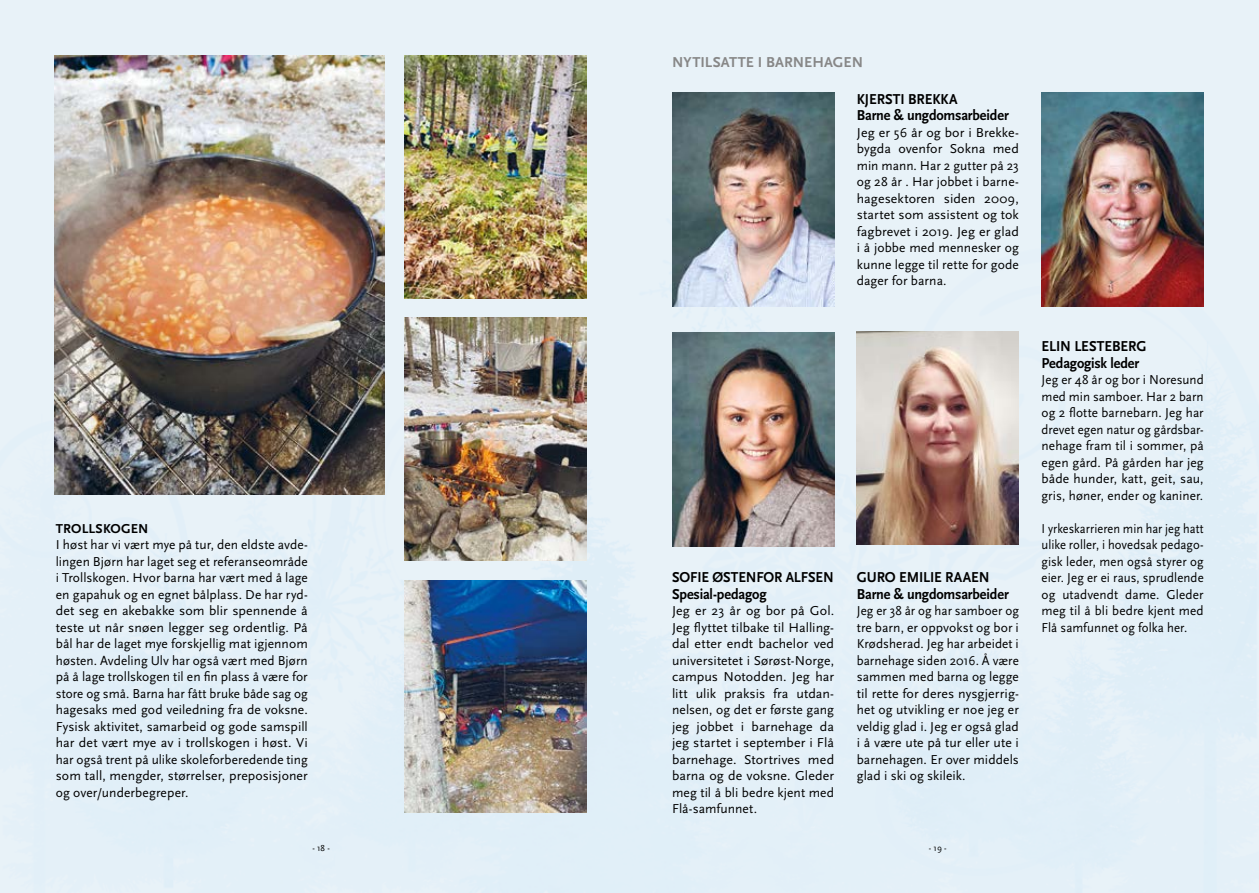
<style>
.page{position:relative;width:1259px;height:893px;background:#e7f1f8}
.page>*{position:absolute;margin:0;border:0;box-sizing:border-box;transform-origin:0 0}
.t1{font:700 15px/16.5px "Scala Sans OT";letter-spacing:-.01em;color:#000;scale:.95 1}
.t2{font:700 15px/16.5px "Scala Sans OT";letter-spacing:-.01em;color:#000;scale:.94 1}
.t3{font:700 15px "Scala Sans OT";color:#878787}
.t4{font:13.5px/16.5px "Scala Sans OT";letter-spacing:.005em;color:#000;text-align:justify}
.t5{font:13.5px/16.5px "Scala Sans OT";letter-spacing:.005em;color:#000;text-align:justify;scale:.96 1}
.t6{font:13.5px/16.5px "Scala Sans OT";letter-spacing:.005em;color:#000;text-align:justify;scale:.91 1}
.t7{font:700 13.5px "Scala Sans OT";letter-spacing:.01em;color:#000}
.t8{font:9px "Scala Sans OT";color:#000}
</style>
<div class="page">
<img style="left:404px;top:580px;width:183px;height:232px">
<img style="left:55px;top:55px;width:329px;height:439px">
<img style="left:404px;top:55px;width:183px;height:244px">
<img style="left:404px;top:318px;width:183px;height:243px">
<img style="left:1041px;top:93px;width:162px;height:213px">
<img style="left:672px;top:93px;width:162px;height:213px">
<img style="left:672px;top:333px;width:162px;height:213px">
<img style="left:857px;top:331px;width:162px;height:214px">
<p class="t3" style="left:672px;top:53px;width:192px">NYTILSATTE I BARNEHAGEN</p>
<p class="t7" style="left:56px;top:521px;width:94px">TROLLSKOGEN</p>
<p class="t4" style="left:56px;top:537px;width:253px">I høst har vi vært mye på tur, den eldste avde&shy;lingen Bjørn har laget seg et referanseområde i Trollskogen. Hvor barna har vært med å lage en gapahuk og en egnet bålplass. De har ryd&shy;det seg en akebakke som blir spennende å teste ut når snøen legger seg ordentlig. På bål har de laget mye forskjellig mat igjennom høsten. Avdeling Ulv har også vært med Bjørn på å lage trollskogen til en fin plass å være for store og små. Barna har fått bruke både sag og hagesaks med god veiledning fra de voksne.<br>Fysisk aktivitet, samarbeid og gode samspill har det vært mye av i trollskogen i høst. Vi har også trent på ulike skoleforberedende ting som tall, mengder, størrelser, preposisjoner og over/underbegreper.</p>
<p class="t1" style="left:857px;top:91px;width:161px">KJERSTI BREKKA<br>Barne &amp; ungdomsarbeider</p>
<p class="t4" style="left:857px;top:124px;width:164px">Jeg er 56 år og bor i Brekke&shy;bygda ovenfor Sokna med min mann. Har 2 gutter på 23 og 28 år . Har jobbet i barne&shy;hagesektoren siden 2009, startet som assistent og tok fagbrevet i 2019. Jeg er glad i å jobbe med mennesker og kunne legge til rette for gode dager for barna.</p>
<p class="t2" style="left:672px;top:569px;width:174px">SOFIE ØSTENFOR ALFSEN<br>Spesial-pedagog</p>
<p class="t4" style="left:672px;top:603px;width:164px">Jeg er 23 år og bor på Gol.<br>Jeg flyttet tilbake til Halling&shy;dal etter endt bachelor ved universitetet i Sørøst-Norge, campus Notodden. Jeg har litt ulik praksis fra utdan&shy;nelsen, og det er første gang jeg jobbet i barnehage da jeg startet i september i Flå barnehage. Stortrives med barna og de voksne. Gleder meg til å bli bedre kjent med Flå-samfunnet.</p>
<p class="t1" style="left:857px;top:569px;width:161px">GURO EMILIE RAAEN<br>Barne &amp; ungdomsarbeider</p>
<p class="t5" style="left:857px;top:603px;width:170px">Jeg er 38 år og har samboer og tre barn, er oppvokst og bor i Krødsherad. Jeg har arbeidet i barnehage siden 2016. Å være sammen med barna og legge til rette for deres nysgjerrig&shy;het og utvikling er noe jeg er veldig glad i. Jeg er også glad i å være ute på tur eller ute i barnehagen. Er over middels glad i ski og skileik.</p>
<p class="t8" style="left:312px;top:843px;width:19px">- 18 -</p>
<p class="t8" style="left:929px;top:843px;width:19px">- 19 -</p>
<p class="t1" style="left:1041px;top:338px;width:112px">ELIN LESTEBERG<br>Pedagogisk leder</p>
<p class="t4" style="left:1041px;top:372px;width:164px">Jeg er 48 år og bor i Noresund med min samboer. Har 2 barn og 2 flotte barnebarn. Jeg har drevet egen natur og gårdsbar&shy;nehage fram til i sommer, på egen gård. På gården har jeg både hunder, katt, geit, sau, gris, høner, ender og kaniner.</p>
<p class="t6" style="left:1041px;top:520px;width:180px">I yrkeskarrieren min har jeg hatt ulike roller, i hovedsak pedago&shy;gisk leder, men også styrer og eier. Jeg er ei raus, sprudlende og utadvendt dame. Gleder meg til å bli bedre kjent med Flå samfunnet og folka her.</p>
</div>
